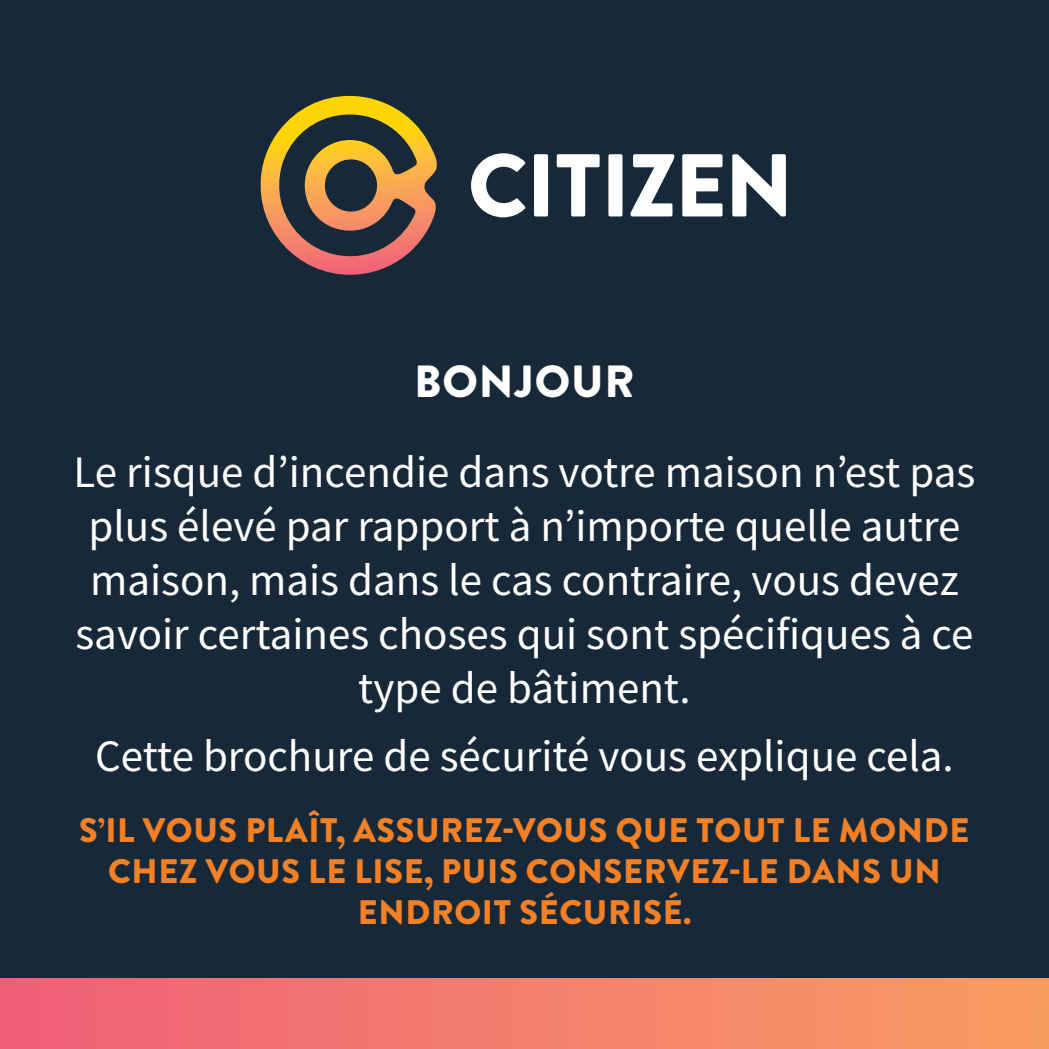
<style>
.page{position:relative;width:1049px;height:1049px;background:#172938}
.page>*{position:absolute;margin:0;border:0;box-sizing:border-box;transform-origin:0 0}
.t1{font:45px/54px "Source Sans Pro";color:#fff;text-align:center}
.t2{font:900 45px "Brandon Grotesque";letter-spacing:.02em;color:#fff}
.t3{font:900 34px/40.8px "Brandon Grotesque";letter-spacing:.02em;color:#f48026;text-align:center}
</style>
<div class="page">
<svg style="left:260px;top:96px;width:177px;height:179px"></svg>
<svg style="left:471px;top:153px;width:54px;height:64px"></svg>
<div style="left:534px;top:154px;width:14px;height:62px;background:#fff;border-radius:2px"></div>
<svg style="left:557px;top:154px;width:43px;height:62px"></svg>
<div style="left:608px;top:154px;width:14px;height:62px;background:#fff;border-radius:2px"></div>
<svg style="left:630px;top:154px;width:44px;height:62px"></svg>
<svg style="left:682px;top:154px;width:40px;height:62px"></svg>
<svg style="left:732px;top:154px;width:54px;height:62px"></svg>
<div style="left:0;top:978px;width:1049px;height:71px;background:linear-gradient(to right,#f05f78,#f89d62)"></div>
<p class="t2" style="left:414px;top:350px;width:222px">BONJOUR</p>
<p class="t1" style="left:74px;top:444px;width:903px">Le risque d’incendie dans votre maison n’est pas plus élevé par rapport à n’importe quelle autre maison, mais dans le cas contraire, vous devez savoir certaines choses qui sont spécifiques à ce type de bâtiment.</p>
<p class="t1" style="left:95px;top:729px;width:860px">Cette brochure de sécurité vous explique cela.</p>
<p class="t3" style="left:79px;top:810px;width:892px">S’IL VOUS PLAÎT, ASSUREZ-VOUS QUE TOUT LE MONDE<br>CHEZ VOUS LE LISE, PUIS CONSERVEZ-LE DANS UN<br>ENDROIT SÉCURISÉ.</p>
</div>
